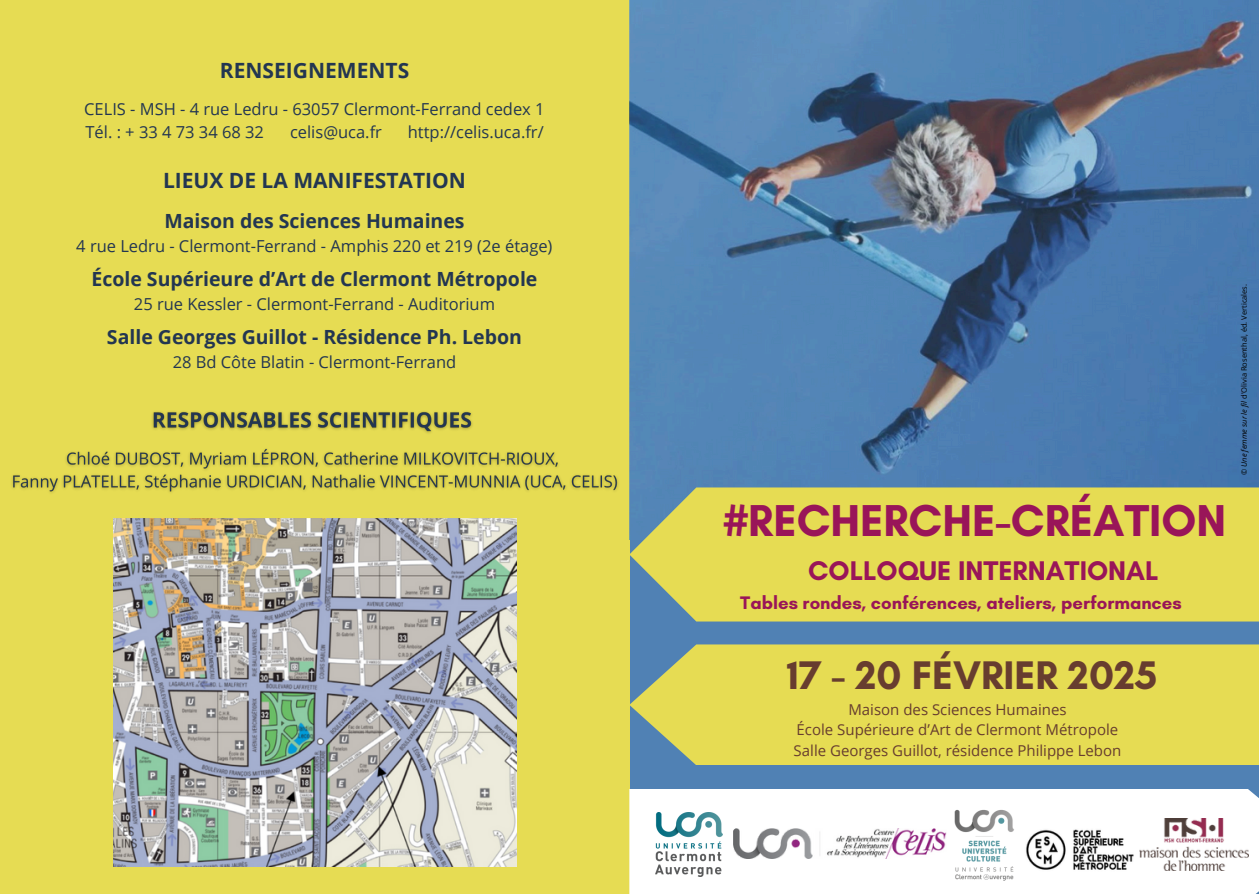
<style>
.page{position:relative;width:1259px;height:894px;background:#fff}
.page>*{position:absolute;margin:0;border:0;box-sizing:border-box;transform-origin:0 0}
.t1{font:700 45.45px "Glacial Indifference";color:#991559}
.t2{font:700 40.65px "Glacial Indifference";color:#673d2f}
.t3{font:700 27.45px "Glacial Indifference";color:#991559}
.t4{font:700 21px "Open Sans";color:#233651}
.t5{font:700 19.5px "Open Sans";color:#233651}
.t6{font:700 18.45px "Glacial Indifference";color:#991559}
.t7{font:16.5px/23px "Open Sans";color:#233651}
.t8{font:15px/20.2px "Open Sans";color:#673d2f;text-align:center}
.t9{font:7.5px "Open Sans";color:#000}
.s1{font-style:italic}
</style>
<div class="page">
<div style="left:0;top:0;width:1259px;height:893px;background:#5081b4"></div>
<div style="left:0;top:0;width:629px;height:892px;background:#e6dc53"></div>
<img style="left:629px;top:0;width:630px;height:487px">
<div style="left:629px;top:487px;width:630px;height:134px;background:#e6dc53"></div>
<div style="left:629px;top:644px;width:630px;height:121px;background:#e6dc53"></div>
<div style="left:629px;top:788px;width:630px;height:105px;background:#fff"></div>
<img style="left:656px;top:811px;width:66px;height:65px">
<img style="left:12px;top:411px;width:606px;height:82px">
<img style="left:113px;top:518px;width:403px;height:348px">
<img style="left:946px;top:798px;width:77px;height:90px">
<img style="left:1023px;top:818px;width:117px;height:65px">
<img style="left:1140px;top:818px;width:109px;height:51px">
<img style="left:733px;top:828px;width:213px;height:30px">
<h5 class="t4" style="left:220px;top:55px;width:191px">RENSEIGNEMENTS</h5>
<h2 class="t7" style="left:84px;top:97px;width:462px">CELIS - MSH - 4 rue Ledru - 63057 Clermont-Ferrand cedex 1<br>Tél. : + 33 4 73 34 68 32</h2>
<h2 class="t7" style="left:290px;top:120px;width:93px">celis@uca.fr</h2>
<h2 class="t7" style="left:408px;top:120px;width:137px">http://celis.uca.fr/</h2>
<h5 class="t4" style="left:163px;top:166px;width:304px">LIEUX DE LA MANIFESTATION</h5>
<h5 class="t5" style="left:164px;top:207px;width:302px">Maison des Sciences Humaines</h5>
<h5 class="t7" style="left:76px;top:234px;width:478px">4 rue Ledru - Clermont-Ferrand - Amphis 220 et 219 (2e étage)</h5>
<h3 class="t5" style="left:91px;top:265px;width:447px">École Supérieure d’Art de Clermont Métropole</h3>
<h3 class="t7" style="left:134px;top:292px;width:363px">25 rue Kessler - Clermont-Ferrand - Auditorium</h3>
<p class="t5" style="left:107px;top:323px;width:416px">Salle Georges Guillot - Résidence Ph. Lebon</p>
<p class="t7" style="left:173px;top:350px;width:285px">28 Bd Côte Blatin - Clermont-Ferrand</p>
<h2 class="t1" style="left:723px;top:492px;width:504px">#RECHERCHE-CRÉATION</h2>
<h2 class="t3" style="left:808px;top:553px;width:352px">COLLOQUE INTERNATIONAL</h2>
<h2 class="t6" style="left:740px;top:591px;width:443px">Tables rondes, conférences, ateliers, performances</h2>
<p class="t2" style="left:787px;top:650px;width:372px">17 - 20 FÉVRIER 2025</p>
<p class="t8" style="left:794px;top:698px;width:329px">Maison des Sciences Humaines<br>École Supérieure d’Art de Clermont Métropole<br>Salle Georges Guillot, résidence Philippe Lebon</p>
<h4 class="t9" style="left:1239px;top:475px;width:192px;rotate:-90deg">© <span class="s1">Une femme sur le fil</span> d'Olivia Rosenthal, éd. Verticales.</h4>
</div>
